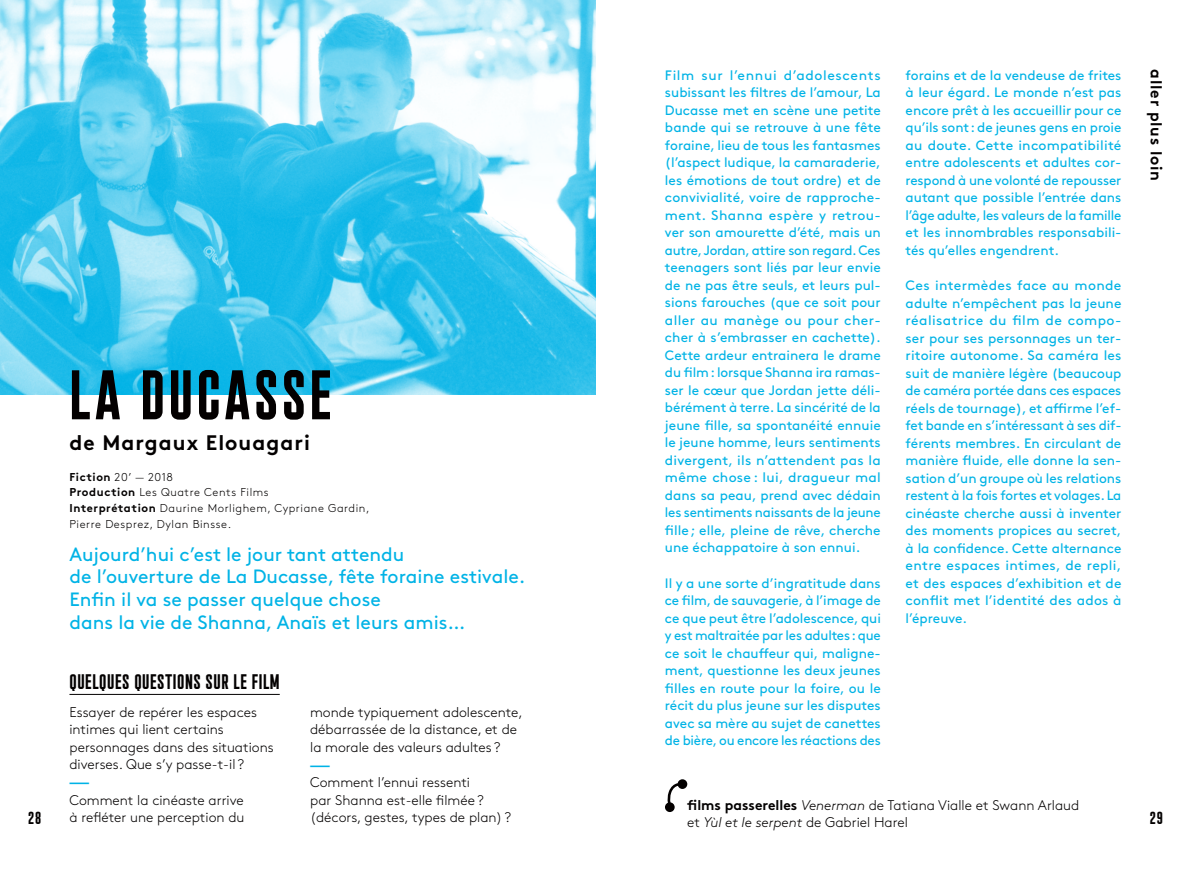
<style>
.page{position:relative;width:1191px;height:893px;background:#fff}
.page>*{position:absolute;margin:0;border:0;box-sizing:border-box;transform-origin:0 0}
.FICHE_-_titre_film{font:70px "Plaak 2 Griffon 42 Bold";letter-spacing:.05em;color:#030000}
.FICHE_-_inter{font:21px "Plaak 2 Griffon 42 Bold";letter-spacing:.025em;color:#030000}
.FICHE_-_réalisation{font:700 21px "Brown Std";letter-spacing:.05em;color:#030000}
.CHAPÔ{font:19.25px/22.8px "Brown Std";color:#00b3e6}
.t1{font:17.5px "Plaak 2 Griffon 42 Bold";color:#030000}
.t2{font:700 15.75px "Brown Std";letter-spacing:.05em;color:#030000}
.FICHE_-_questions{font:300 14px/17.5px "Brown Std";color:#030000}
.TXT_COURANT_-_drapea{font:300 14px/17.5px "Brown Std";color:#030000}
.FICHE_-_tiret{font:700 14px "Brown Std";color:#00b3e6}
.FICHE_-_txt_bleu{font:13.65px/17.5px "Brown Std";color:#00b3e6;text-align:justify}
.FICHE_-_infos_films{font:300 11.38px/15.8px "Brown Std";letter-spacing:.05em;color:#030000}
.s1{font-weight:700}
.s2{font-style:italic}
</style>
<div class="page">
<svg style="left:677px;top:779px;width:10px;height:10px"></svg>
<div style="left:665px;top:802px;width:9px;height:10px;background:#030000;border-radius:50%"></div>
<svg style="left:667px;top:779px;width:18px;height:31px"></svg>
<img style="left:0;top:0;width:595px;height:394px">
<hr style="left:69px;top:694px;width:211px;height:1px;background:#030000">
<p class="FICHE_-_txt_bleu" style="left:905px;top:66px;width:217px">forains et de la vendeuse de frites à leur égard. Le monde n’est pas encore prêt à les accueillir pour ce qu’ils sont: de jeunes gens en proie au doute. Cette incompatibilité entre adolescents et adultes cor&shy;respond à une volonté de repousser autant que possible l’entrée dans l’âge adulte, les valeurs de la famille et les innombrables responsabili&shy;tés qu’elles engendrent.</p>
<p class="FICHE_-_txt_bleu" style="left:905px;top:277px;width:217px">Ces intermèdes face au monde adulte n’empêchent pas la jeune réalisatrice du film de compo&shy;ser pour ses personnages un ter&shy;ritoire autonome. Sa caméra les suit de manière légère (beaucoup de caméra portée dans ces espaces réels de tournage), et affirme l’ef&shy;fet bande en s’intéressant à ses dif&shy;férents membres. En circulant de manière fluide, elle donne la sen&shy;sation d’un groupe où les relations restent à la fois fortes et volages. La cinéaste cherche aussi à inventer des moments propices au secret, à la confidence. Cette alternance entre espaces intimes, de repli, et des espaces d’exhibition et de conflit met l’identité des ados à l’épreuve.</p>
<p class="FICHE_-_txt_bleu" style="left:665px;top:66px;width:217px">Film sur l’ennui d’adolescents subissant les filtres de l’amour, La Ducasse met en scène une petite bande qui se retrouve à une fête foraine, lieu de tous les fantasmes (l’aspect ludique, la camaraderie, les émotions de tout ordre) et de convivialité, voire de rapproche&shy;ment. Shanna espère y retrou&shy;ver son amourette d’été, mais un autre, Jordan, attire son regard. Ces teenagers sont liés par leur envie de ne pas être seuls, et leurs pul&shy;sions farouches (que ce soit pour aller au manège ou pour cher&shy;cher à s’embrasser en cachette).<br>Cette ardeur entrainera le drame du film: lorsque Shanna ira ramas&shy;ser le cœur que Jordan jette déli&shy;bérément à terre. La sincérité de la jeune fille, sa spontanéité ennuie le jeune homme, leurs sentiments divergent, ils n’attendent pas la même chose : lui, dragueur mal dans sa peau, prend avec dédain les sentiments naissants de la jeune fille; elle, pleine de rêve, cherche une échappatoire à son ennui.</p>
<p class="FICHE_-_txt_bleu" style="left:665px;top:574px;width:217px">Il y a une sorte d’ingratitude dans ce film, de sauvagerie, à l’image de ce que peut être l’adolescence, qui y est maltraitée par les adultes: que ce soit le chauffeur qui, maligne&shy;ment, questionne les deux jeunes filles en route pour la foire, ou le récit du plus jeune sur les disputes avec sa mère au sujet de canettes de bière, ou encore les réactions des</p>
<p class="FICHE_-_titre_film" style="left:69px;top:361px;width:264px">LA DUCASSE</p>
<p class="FICHE_-_réalisation" style="left:69px;top:430px;width:242px">de Margaux Elouagari</p>
<p class="FICHE_-_infos_films" style="left:69px;top:469px;width:105px"><span class="s1">Fiction</span> 20’ — 2018</p>
<p class="FICHE_-_infos_films" style="left:69px;top:485px;width:201px"><span class="s1">Production</span> Les Quatre Cents Films</p>
<p class="FICHE_-_infos_films" style="left:69px;top:500px;width:301px"><span class="s1">Interprétation</span> Daurine Morlighem, Cypriane Gardin,<br>Pierre Desprez, Dylan Binsse.</p>
<p class="CHAPÔ" style="left:69px;top:543px;width:457px">Aujourd’hui c’est le jour tant attendu<br>de l’ouverture de La Ducasse, fête foraine estivale.<br>Enfin il va se passer quelque chose<br>dans la vie de Shanna, Anaïs et leurs amis…</p>
<p class="FICHE_-_inter" style="left:69px;top:672px;width:212px">QUELQUES QUESTIONS SUR LE FILM</p>
<p class="FICHE_-_questions" style="left:69px;top:703px;width:206px">Essayer de repérer les espaces intimes qui lient certains personnages dans des situations diverses. Que s’y passe-t-il ?</p>
<p class="FICHE_-_tiret" style="left:69px;top:774px;width:21px">—</p>
<p class="FICHE_-_questions" style="left:69px;top:792px;width:176px">Comment la cinéaste arrive à refléter une perception du</p>
<p class="FICHE_-_questions" style="left:310px;top:703px;width:214px">monde typiquement adolescente, débarrassée de la distance, et de la morale des valeurs adultes ?</p>
<p class="FICHE_-_tiret" style="left:310px;top:756px;width:21px">—</p>
<p class="FICHE_-_questions" style="left:310px;top:774px;width:203px">Comment l’ennui ressenti<br>par Shanna est-elle filmée? (décors, gestes, types de plan) ?</p>
<p class="t1" style="left:28px;top:809px;width:15px">28</p>
<p class="TXT_COURANT_-_drapea" style="left:687px;top:797px;width:393px"><span class="s1">films passerelles</span> <span class="s2">Venerman</span> de Tatiana Vialle et Swann Arlaud et <span class="s2">Yùl et le serpent</span> de Gabriel Harel</p>
<p class="t2" style="left:1165px;top:69px;width:113px;rotate:90deg">aller plus loin</p>
<p class="t1" style="left:1149px;top:809px;width:15px">29</p>
</div>
